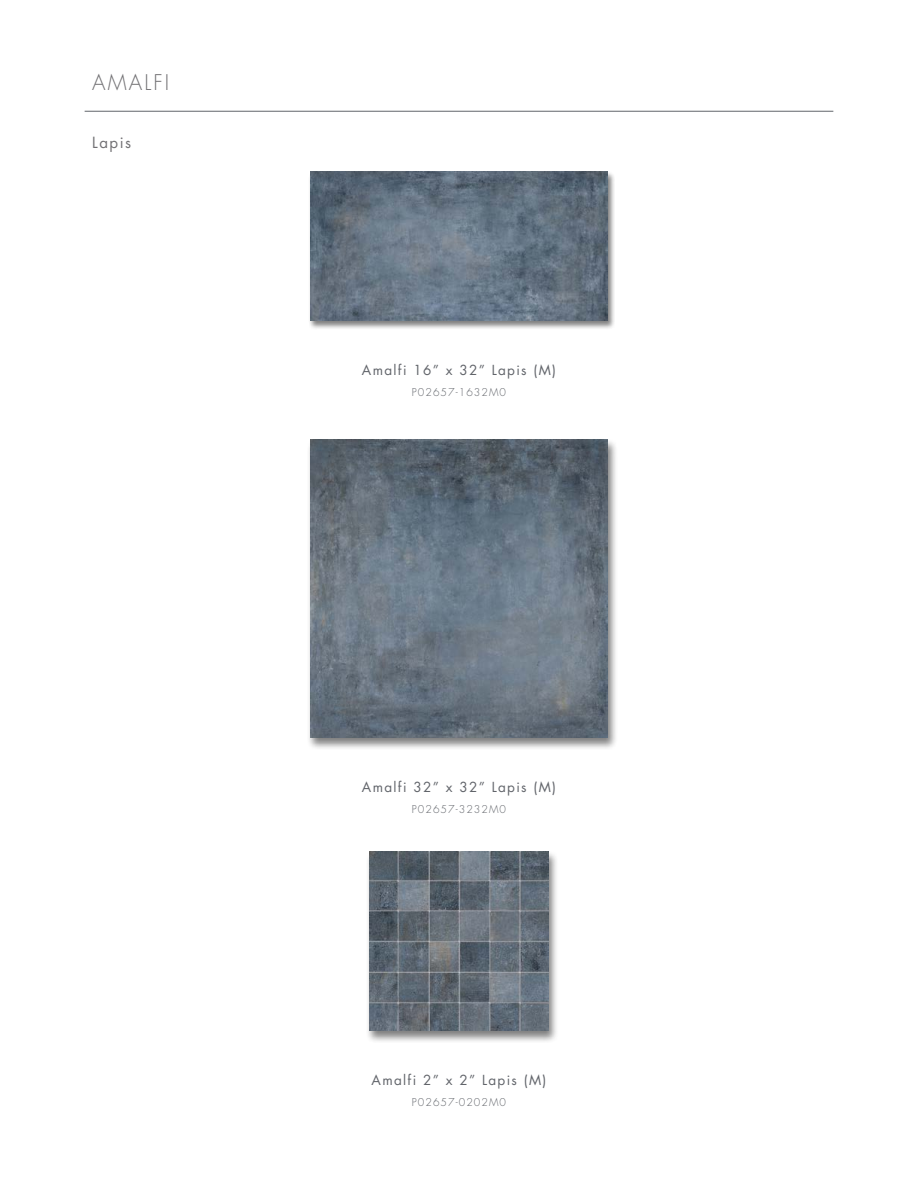
<style>
.page{position:relative;width:918px;height:1188px;background:#fff}
.page>*{position:absolute;margin:0;border:0;box-sizing:border-box;transform-origin:0 0}
.t1{font:300 21px "Futura LT";letter-spacing:.1em;color:#717073}
.t2{font:15px "Futura LT";letter-spacing:.1em;color:#717073}
.t3{font:13.5px "Futura LT";letter-spacing:.1em;color:#61646a}
.t4{font:300 10.5px "Futura LT";letter-spacing:.1em;color:#61646a}
</style>
<div class="page">
<hr style="left:85px;top:111px;width:748px;height:1px;background:#61646a">
<div style="left:307px;top:439px;width:311px;height:311px;background:#000;opacity:.5"></div>
<img style="left:310px;top:440px;width:298px;height:298px">
<div style="left:366px;top:850px;width:193px;height:194px;background:#000;opacity:.5"></div>
<img style="left:369px;top:851px;width:180px;height:179px">
<div style="left:308px;top:171px;width:307px;height:159px;background:#000;opacity:.5"></div>
<img style="left:310px;top:172px;width:298px;height:149px">
<h1 class="t1" style="left:92px;top:69px;width:78px">AMALFI</h1>
<p class="t2" style="left:92px;top:133px;width:40px">Lapis</p>
<p class="t3" style="left:362px;top:362px;width:196px">Amalfi 16” x 32” Lapis (M)</p>
<p class="t4" style="left:412px;top:386px;width:96px">P02657-1632M0</p>
<p class="t3" style="left:362px;top:779px;width:196px">Amalfi 32” x 32” Lapis (M)</p>
<p class="t4" style="left:412px;top:803px;width:96px">P02657-3232M0</p>
<p class="t3" style="left:372px;top:1072px;width:176px">Amalfi 2” x 2” Lapis (M)</p>
<p class="t4" style="left:412px;top:1096px;width:96px">P02657-0202M0</p>
</div>
